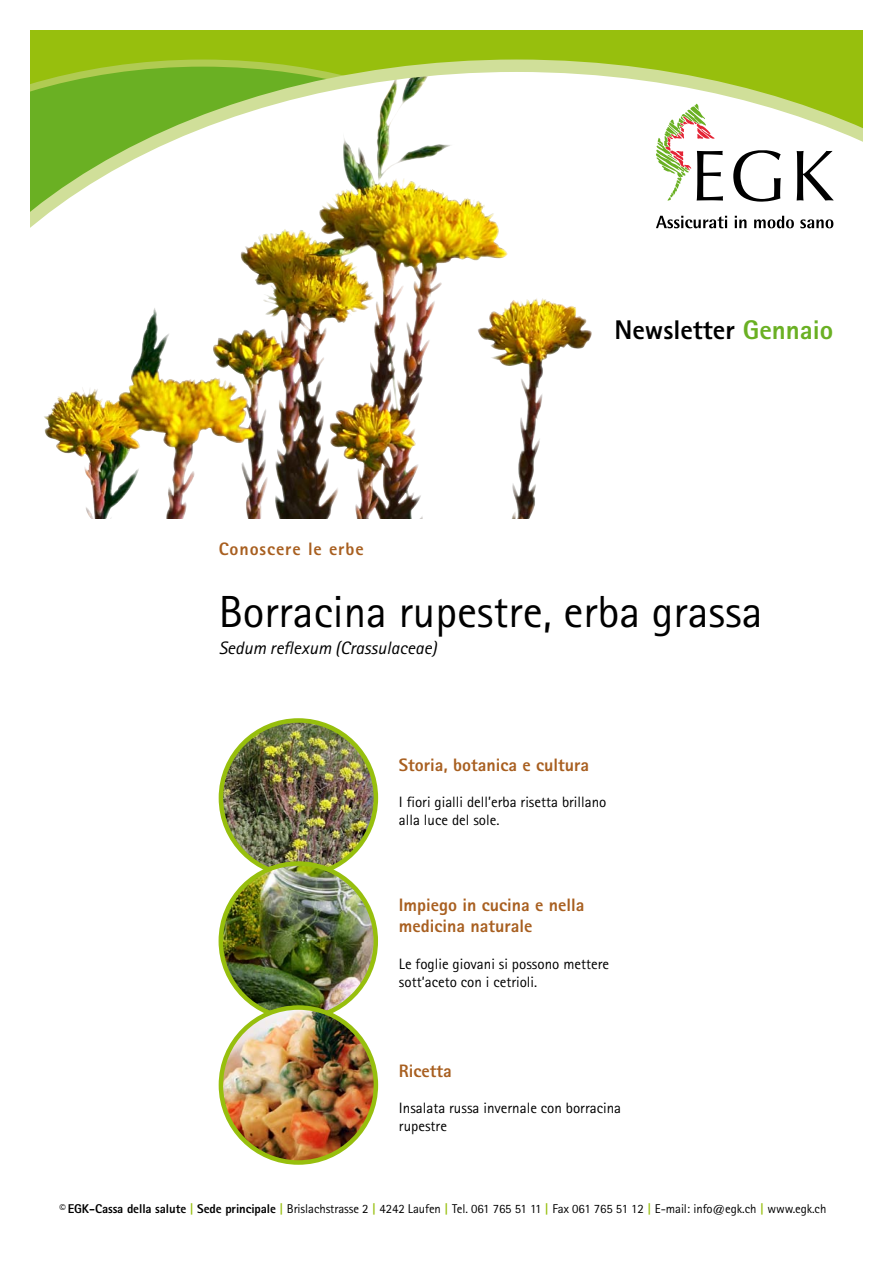
<style>
.page{position:relative;width:893px;height:1263px;background:#fff}
.page>*{position:absolute;margin:0;border:0;box-sizing:border-box;transform-origin:0 0}
.t1{font:45px "Rotis Sans Serif";color:#000}
.t2{font:800 27px "Rotis Sans Serif";color:#000}
.t3{font:800 18px/21px "Rotis Sans Serif";color:#a85f20}
.t4{font:italic 18px "Rotis Sans Serif";color:#000}
.t5{font:800 18px "Rotis Sans Serif";letter-spacing:.05em;color:#a85f20}
.t6{font:15px/18px "Rotis Sans Serif";color:#000}
.t7{font:12.75px "Rotis Sans Serif";letter-spacing:-.005em;color:#000}
.s1{color:#6ab023}
.s2{font-weight:800}
.s3{font-weight:800;color:#97bf0d}
</style>
<div class="page">
<div style="left:0;top:0;width:893px;height:200px;background:#97bf0d"></div>
<img style="left:30px;top:60px;width:833px;height:459px">
<img style="left:221px;top:720px;width:155px;height:155px;border-radius:77px">
<div style="left:219px;top:718px;width:159px;height:160px;border:4px solid #97bf0d;border-radius:50%"></div>
<svg style="left:656px;top:104px;width:67px;height:97px;background:#d8d6c6"></svg>
<svg style="left:733px;top:150px;width:48px;height:52px;background:#bdbdbd"></svg>
<svg style="left:797px;top:151px;width:36px;height:50px;background:#a7a7a7"></svg>
<svg style="left:656px;top:216px;width:71px;height:12px"></svg>
<svg style="left:735px;top:216px;width:11px;height:12px"></svg>
<svg style="left:754px;top:216px;width:40px;height:12px"></svg>
<svg style="left:800px;top:219px;width:33px;height:9px"></svg>
<div style="left:0;top:0;width:30px;height:1263px;background:#fff"></div>
<div style="left:0;top:0;width:893px;height:30px;background:#fff"></div>
<div style="left:863px;top:0;width:30px;height:1263px;background:#fff"></div>
<img style="left:221px;top:863px;width:155px;height:155px;border-radius:77px">
<div style="left:219px;top:861px;width:159px;height:160px;border:4px solid #97bf0d;border-radius:50%"></div>
<img style="left:221px;top:1007px;width:155px;height:155px;border-radius:77px">
<div style="left:219px;top:1005px;width:159px;height:160px;border:4px solid #97bf0d;border-radius:50%"></div>
<p class="t5" style="left:219px;top:538px;width:147px">Conoscere le erbe</p>
<h2 class="t2" style="left:614px;top:313px;width:220px">Newsletter <span class="s1">Gennaio</span></h2>
<h1 class="t1" style="left:219px;top:585px;width:546px">Borracina rupestre, erba grassa</h1>
<p class="t4" style="left:219px;top:637px;width:220px">Sedum reflexum (Crassulaceae)</p>
<p class="t3" style="left:399px;top:754px;width:192px">Storia, botanica e cultura</p>
<p class="t6" style="left:399px;top:793px;width:209px">I fiori gialli dell’erba risetta brillano alla luce del sole.</p>
<p class="t3" style="left:399px;top:894px;width:187px">Impiego in cucina e nella medicina naturale</p>
<p class="t6" style="left:399px;top:955px;width:212px">Le foglie giovani si possono mettere sott’aceto con i cetrioli.</p>
<p class="t3" style="left:399px;top:1060px;width:54px">Ricetta</p>
<p class="t6" style="left:399px;top:1099px;width:224px">Insalata russa invernale con borracina rupestre</p>
<p class="t7" style="left:60px;top:1201px;width:768px"><span class="s2">©EGK-Cassa della salute</span> <span class="s3">|</span> <span class="s2">Sede principale</span> <span class="s3">|</span> Brislachstrasse 2 <span class="s3">|</span> 4242 Laufen <span class="s3">|</span> Tel. 061 765 51 11 <span class="s3">|</span> Fax 061 765 51 12 <span class="s3">|</span> E-mail: info@egk.ch <span class="s3">|</span> www.egk.ch</p>
</div>
